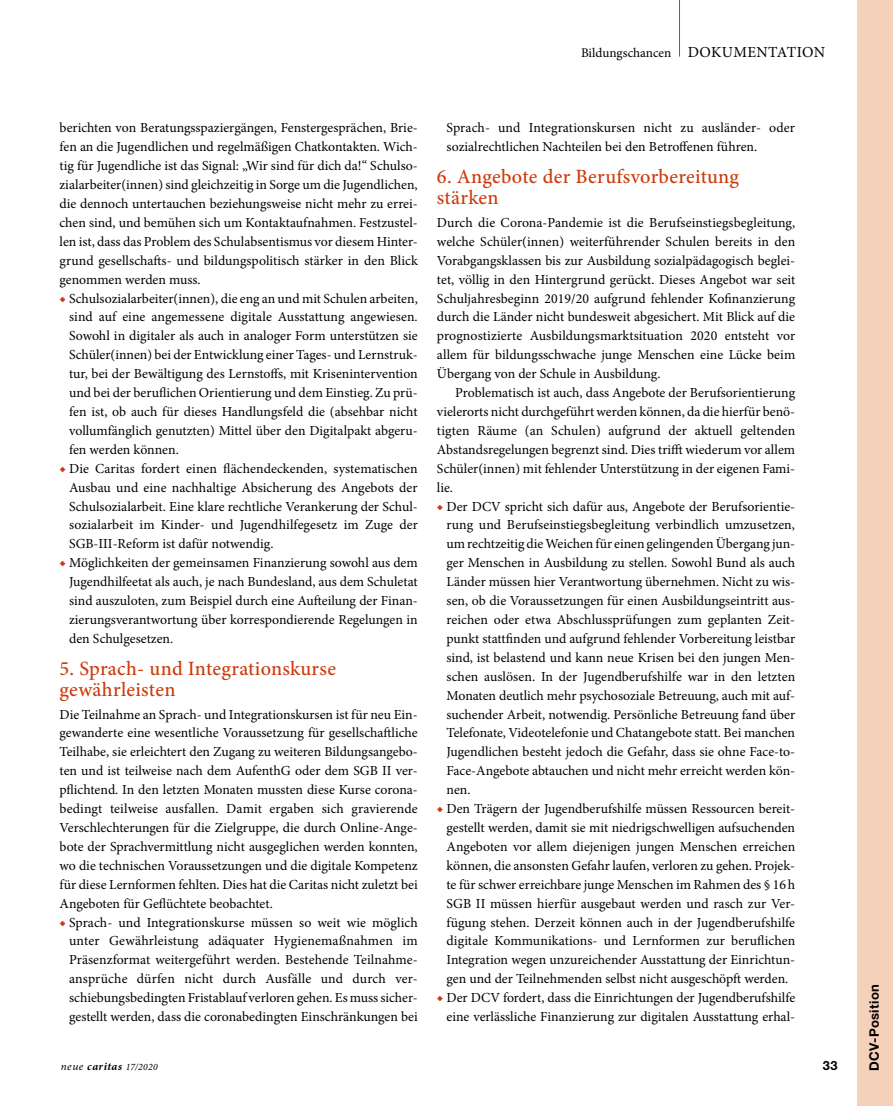
<style>
.page{position:relative;width:893px;height:1106px;background:#fff}
.page>*{position:absolute;margin:0;border:0;box-sizing:border-box;transform-origin:0 0}
.t1{font:500 20.25px/21px "Minion Pro";letter-spacing:.01em;color:#cc3b0c}
.t2{font:13.8px/18.9px "Minion Pro";color:#000;text-align:justify}
.t3{font:13.2px "Minion Pro";color:#000}
.t4{font:700 13.05px "Helvetica Neue LT Std";letter-spacing:.03em;color:#000}
.t5{font:700 12.75px "Helvetica Neue LT Std";color:#000}
.t6{font:italic 700 11.25px "Minion Pro";letter-spacing:.045em;color:#000}
.s1{font-size:15.3px}
.s2{color:#cc3b0c}
.s3{font-weight:400}
.s4{font-weight:400;font-size:9.75px}
</style>
<div class="page">
<div style="left:857px;top:0;width:36px;height:1106px;background:#f5d0bb"></div>
<hr style="left:679px;top:0;width:1px;height:57px;background:#cc3b0c">
<p class="t3" style="left:581px;top:43px;width:246px">Bildungschancen <span class="s1">DOKUMENTATION</span></p>
<p class="t2" style="left:60px;top:119px;width:360px">berichten von Beratungsspaziergängen, Fenstergesprächen, Brie&shy;fen an die Jugendlichen und regelmäßigen Chatkontakten. Wich&shy;tig für Jugendliche ist das Signal: „Wir sind für dich da!“ Schulso&shy;zialarbeiter(innen) sind gleichzeitig in Sorge um die Jugendlichen, die dennoch untertauchen beziehungsweise nicht mehr zu errei&shy;chen sind, und bemühen sich um Kontaktaufnahmen. Festzustel&shy;len ist, dass das Problem des Schulabsentismus vor diesem Hinter&shy;grund gesellschafts- und bildungspolitisch stärker in den Blick genommen werden muss.</p>
<p class="t2" style="left:69px;top:289px;width:350px;text-indent:-10px"><span class="s2">◆</span> Schulsozialarbeiter(innen), die eng an und mit Schulen arbeiten, sind auf eine angemessene digitale Ausstattung angewiesen.<br>Sowohl in digitaler als auch in analoger Form unterstützen sie Schüler(innen) bei der Entwicklung einer Tages- und Lernstruk&shy;tur, bei der Bewältigung des Lernstoffs, mit Krisenintervention und bei der beruflichen Orientierung und dem Einstieg. Zu prü&shy;fen ist, ob auch für dieses Handlungsfeld die (absehbar nicht vollumfänglich genutzten) Mittel über den Digitalpakt abgeru&shy;fen werden können.</p>
<p class="t2" style="left:69px;top:459px;width:350px;text-indent:-10px"><span class="s2">◆</span> Die Caritas fordert einen flächendeckenden, systematischen Ausbau und eine nachhaltige Absicherung des Angebots der Schulsozialarbeit. Eine klare rechtliche Verankerung der Schul&shy;sozialarbeit im Kinder- und Jugendhilfegesetz im Zuge der SGB-III-Reform ist dafür notwendig.</p>
<p class="t2" style="left:69px;top:553px;width:350px;text-indent:-10px"><span class="s2">◆</span> Möglichkeiten der gemeinsamen Finanzierung sowohl aus dem Jugendhilfeetat als auch, je nach Bundesland, aus dem Schuletat sind auszuloten, zum Beispiel durch eine Aufteilung der Finan&shy;zierungsverantwortung über korrespondierende Regelungen in den Schulgesetzen.</p>
<h1 class="t1" style="left:60px;top:658px;width:278px">5. Sprach- und Integrationskurse gewährleisten</h1>
<p class="t2" style="left:60px;top:704px;width:360px">Die Teilnahme an Sprach- und Integrationskursen ist für neu Ein&shy;gewanderte eine wesentliche Voraussetzung für gesellschaftliche Teilhabe, sie erleichtert den Zugang zu weiteren Bildungsangebo&shy;ten und ist teilweise nach dem AufenthG oder dem SGB II ver&shy;pflichtend. In den letzten Monaten mussten diese Kurse corona&shy;bedingt teilweise ausfallen. Damit ergaben sich gravierende Verschlechterungen für die Zielgruppe, die durch Online-Ange&shy;bote der Sprachvermittlung nicht ausgeglichen werden konnten, wo die technischen Voraussetzungen und die digitale Kompetenz für diese Lernformen fehlten. Dies hat die Caritas nicht zuletzt bei Angeboten für Geflüchtete beobachtet.</p>
<p class="t2" style="left:69px;top:912px;width:350px;text-indent:-10px"><span class="s2">◆</span> Sprach- und Integrationskurse müssen so weit wie möglich unter Gewährleistung adäquater Hygienemaßnahmen im Präsenzformat weitergeführt werden. Bestehende Teilnahme&shy;ansprüche dürfen nicht durch Ausfälle und durch ver&shy;schiebungsbedingten Fristablauf verloren gehen. Es muss sicher&shy;gestellt werden, dass die coronabedingten Einschränkungen bei</p>
<p class="t6" style="left:61px;top:1058px;width:98px"><span class="s3">neue</span> caritas <span class="s4">17/2020</span></p>
<p class="t2" style="left:446px;top:119px;width:350px">Sprach- und Integrationskursen nicht zu ausländer- oder sozialrechtlichen Nachteilen bei den Betroffenen führen.</p>
<h1 class="t1" style="left:437px;top:166px;width:304px">6. Angebote der Berufsvorbereitung stärken</h1>
<p class="t2" style="left:437px;top:213px;width:360px">Durch die Corona-Pandemie ist die Berufseinstiegsbegleitung, welche Schüler(innen) weiterführender Schulen bereits in den Vorabgangsklassen bis zur Ausbildung sozialpädagogisch beglei&shy;tet, völlig in den Hintergrund gerückt. Dieses Angebot war seit Schuljahresbeginn 2019/20 aufgrund fehlender Kofinanzierung durch die Länder nicht bundesweit abgesichert. Mit Blick auf die prognostizierte Ausbildungsmarktsituation 2020 entsteht vor allem für bildungsschwache junge Menschen eine Lücke beim Übergang von der Schule in Ausbildung.</p>
<p class="t2" style="left:437px;top:383px;width:360px;text-indent:18px">Problematisch ist auch, dass Angebote der Berufsorientierung vielerorts nicht durchgeführt werden können, da die hierfür benö&shy;tigten Räume (an Schulen) aufgrund der aktuell geltenden Abstandsregelungen begrenzt sind. Dies trifft wiederum vor allem Schüler(innen) mit fehlender Unterstützung in der eigenen Fami&shy;lie.</p>
<p class="t2" style="left:446px;top:497px;width:350px;text-indent:-10px"><span class="s2">◆</span> Der DCV spricht sich dafür aus, Angebote der Berufsorientie&shy;rung und Berufseinstiegsbegleitung verbindlich umzusetzen, um rechtzeitig die Weichen für einen gelingenden Übergang jun&shy;ger Menschen in Ausbildung zu stellen. Sowohl Bund als auch Länder müssen hier Verantwortung übernehmen. Nicht zu wis&shy;sen, ob die Voraussetzungen für einen Ausbildungseintritt aus&shy;reichen oder etwa Abschlussprüfungen zum geplanten Zeit&shy;punkt stattfinden und aufgrund fehlender Vorbereitung leistbar sind, ist belastend und kann neue Krisen bei den jungen Men&shy;schen auslösen. In der Jugendberufshilfe war in den letzten Monaten deutlich mehr psychosoziale Betreuung, auch mit auf&shy;suchender Arbeit, notwendig. Persönliche Betreuung fand über Telefonate, Videotelefonie und Chatangebote statt. Bei manchen Jugendlichen besteht jedoch die Gefahr, dass sie ohne Face-to-Face-Angebote abtauchen und nicht mehr erreicht werden kön&shy;nen.</p>
<p class="t2" style="left:446px;top:799px;width:350px;text-align:left;text-indent:-10px"><span class="s2">◆</span> Den Trägern der Jugendberufshilfe müssen Ressourcen bereit&shy;gestellt werden, damit sie mit niedrigschwelligen aufsuchenden Angeboten vor allem diejenigen jungen Menschen erreichen können, die ansonsten Gefahr laufen, verloren zu gehen. Projek&shy;te für schwer erreichbare junge Menschen im Rahmen des § 16h SGB II müssen hierfür ausgebaut werden und rasch zur Ver&shy;fügung stehen. Derzeit können auch in der Jugendberufshilfe digitale Kommunikations- und Lernformen zur beruflichen Integration wegen unzureichender Ausstattung der Einrichtun&shy;gen und der Teilnehmenden selbst nicht ausgeschöpft werden.</p>
<p class="t2" style="left:437px;top:988px;width:360px;text-align:right"><span class="s2">◆</span> Der DCV fordert, dass die Einrichtungen der Jugendberufshilfe eine verlässliche Finanzierung zur digitalen Ausstattung erhal-</p>
<p class="t5" style="left:823px;top:1057px;width:16px">33</p>
<p class="t4" style="left:866px;top:1071px;width:89px;rotate:-90deg">DCV-Position</p>
</div>
